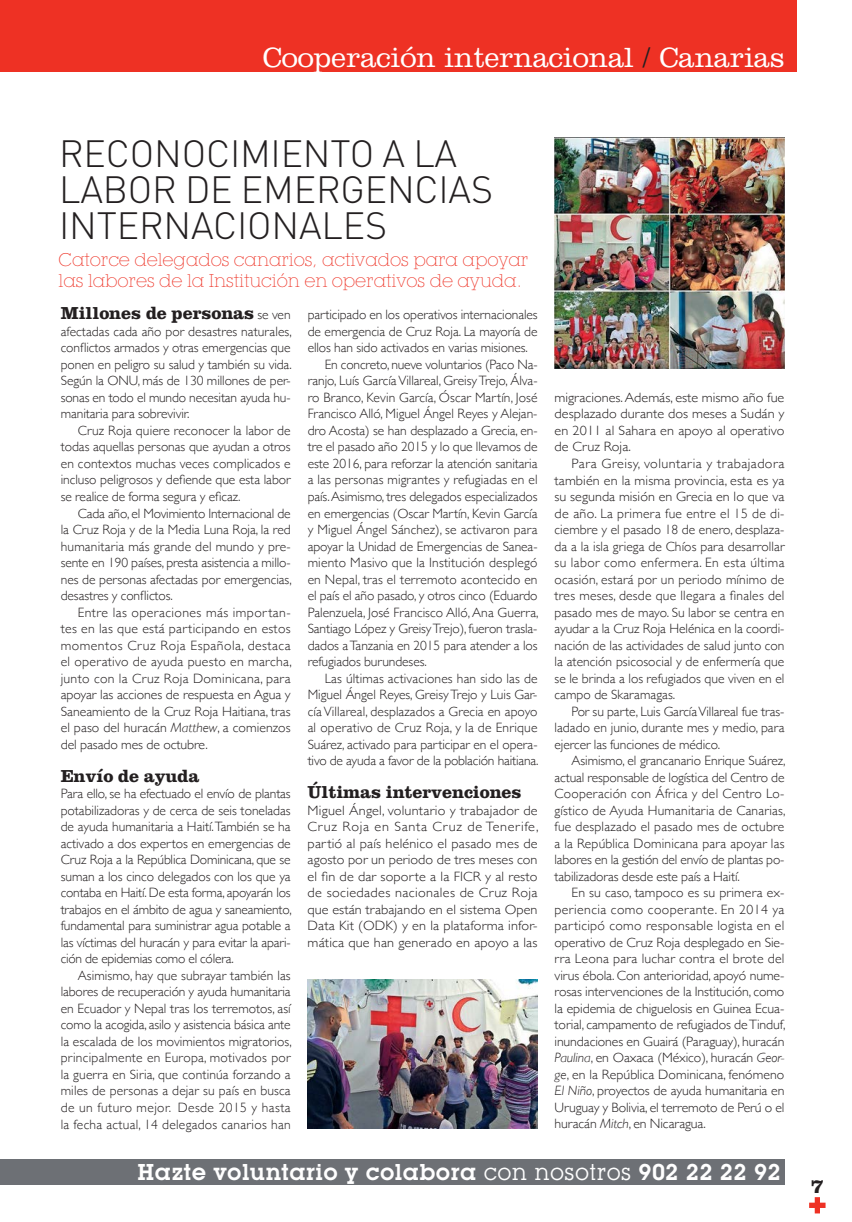
<style>
.page{position:relative;width:852px;height:1222px;background:#fff}
.page>*{position:absolute;margin:0;border:0;box-sizing:border-box;transform-origin:0 0}
.t1{font:300 37.5px/36px "DIN";letter-spacing:-.005em;color:#231f20}
.t2{font:300 28.8px "Clarendon";color:#fff}
.t3{font:600 22.5px "Lubalin Graph IT Cby BT";letter-spacing:.02em;color:#fff}
.t4{font:700 21px "Clarendon";color:#231f20}
.t5{font:300 18px/21px "Lubalin Graph IT Cby BT Xtra";letter-spacing:-.005em;color:#ee3124}
.t6{font:700 18px "Clarendon";letter-spacing:-.005em;color:#231f20}
.t7{font:300 13.5px/16.5px "Gill Sans";letter-spacing:-.005em;color:#231f20;text-align:justify}
.t8{font:300 13.5px/16.5px "Gill Sans";letter-spacing:-.005em;color:#231f20;text-align:justify;scale:1.04 1}
.t9{font:300 13.5px/16.5px "Gill Sans";letter-spacing:-.005em;color:#231f20;text-align:justify;scale:1.05 1}
.t10{font:300 13.5px "Gill Sans";letter-spacing:.015em;color:#231f20}
.s1{color:#231f20}
.s2{font-family:"Gill Sans";font-weight:300;font-size:13.5px}
.s3{font-style:italic}
.s4{font-weight:400}
</style>
<div class="page">
<svg style="left:809px;top:1197px;width:16px;height:16px"></svg>
<div style="left:0;top:0;width:796px;height:72px;background:#ee3124"></div>
<div style="left:0;top:1159px;width:784px;height:25px;background:#6d7075"></div>
<img style="left:554px;top:138px;width:230px;height:231px">
<img style="left:307px;top:979px;width:230px;height:149px">
<h2 class="t2" style="left:262px;top:46px;width:523px">Cooperación internacional <span class="s1">/</span> Canarias</h2>
<h1 class="t1" style="left:59px;top:140px;width:435px">RECONOCIMIENTO A LA<br>LABOR DE EMERGENCIAS<br>INTERNACIONALES</h1>
<h3 class="t5" style="left:59px;top:250px;width:471px">Catorce delegados canarios, activados para apoyar las labores de la Institución en operativos de ayuda.</h3>
<h3 class="t6" style="left:61px;top:306px;width:231px">Millones de personas <span class="s2">se ven</span></h3>
<p class="t7" style="left:61px;top:323px;width:232px">afectadas cada año por desastres naturales, conflictos armados y otras emergencias que ponen en peligro su salud y también su vida.<br>Según la ONU, más de 130 millones de per&shy;sonas en todo el mundo necesitan ayuda hu&shy;manitaria para sobrevivir.</p>
<p class="t7" style="left:61px;top:422px;width:231px;text-indent:17px">Cruz Roja quiere reconocer la labor de todas aquellas personas que ayudan a otros en contextos muchas veces complicados e incluso peligrosos y defiende que esta labor se realice de forma segura y eficaz.</p>
<p class="t7" style="left:61px;top:504px;width:232px;text-indent:17px">Cada año, el Movimiento Internacional de la Cruz Roja y de la Media Luna Roja, la red humanitaria más grande del mundo y pre&shy;sente en 190 países, presta asistencia a millo&shy;nes de personas afectadas por emergencias, desastres y conflictos.</p>
<p class="t7" style="left:61px;top:603px;width:232px;text-indent:17px">Entre las operaciones más importan&shy;tes en las que está participando en estos momentos Cruz Roja Española, destaca el operativo de ayuda puesto en marcha, junto con la Cruz Roja Dominicana, para apoyar las acciones de respuesta en Agua y Saneamiento de la Cruz Roja Haitiana, tras el paso del huracán <span class="s3">Matthew</span>, a comienzos del pasado mes de octubre.</p>
<h3 class="t6" style="left:61px;top:768px;width:140px">Envío de ayuda</h3>
<p class="t7" style="left:61px;top:785px;width:232px">Para ello, se ha efectuado el envío de plantas potabilizadoras y de cerca de seis toneladas de ayuda humanitaria a Haití.También se ha activado a dos expertos en emergencias de Cruz Roja a la República Dominicana, que se suman a los cinco delegados con los que ya contaba en Haití. De esta forma, apoyarán los trabajos en el ámbito de agua y saneamiento, fundamental para suministrar agua potable a las víctimas del huracán y para evitar la apari&shy;ción de epidemias como el cólera.</p>
<p class="t7" style="left:61px;top:966px;width:232px;text-indent:17px">Asimismo, hay que subrayar también las labores de recuperación y ayuda humanitaria en Ecuador y Nepal tras los terremotos, así como la acogida, asilo y asistencia básica ante la escalada de los movimientos migratorios, principalmente en Europa, motivados por la guerra en Siria, que continúa forzando a miles de personas a dejar su país en busca de un futuro mejor. Desde 2015 y hasta la fecha actual, 14 delegados canarios han</p>
<p class="t7" style="left:307px;top:306px;width:231px">participado en los operativos internacionales</p>
<p class="t7" style="left:307px;top:323px;width:231px">de emergencia de Cruz Roja. La mayoría de</p>
<p class="t7" style="left:307px;top:339px;width:222px">ellos han sido activados en varias misiones.</p>
<p class="t7" style="left:324px;top:356px;width:214px">En concreto, nueve voluntarios (Paco Na-</p>
<p class="t7" style="left:307px;top:372px;width:231px">ranjo, Luís García Villareal, Greisy Trejo, Álva-</p>
<p class="t7" style="left:307px;top:389px;width:231px">ro Branco, Kevin García, Óscar Martín, José</p>
<p class="t7" style="left:307px;top:405px;width:231px">Francisco Alló, Miguel Ángel Reyes y Alejan-</p>
<p class="t7" style="left:307px;top:422px;width:231px">dro Acosta) se han desplazado a Grecia, en-</p>
<p class="t7" style="left:307px;top:438px;width:231px">tre el pasado año 2015 y lo que llevamos de</p>
<p class="t7" style="left:307px;top:455px;width:231px">este 2016, para reforzar la atención sanitaria</p>
<p class="t7" style="left:307px;top:471px;width:231px">a las personas migrantes y refugiadas en el</p>
<p class="t7" style="left:307px;top:488px;width:231px">país. Asimismo, tres delegados especializados</p>
<p class="t7" style="left:307px;top:504px;width:231px">en emergencias (Oscar Martín, Kevin García</p>
<p class="t7" style="left:307px;top:521px;width:231px">y Miguel Ángel Sánchez), se activaron para</p>
<p class="t7" style="left:307px;top:537px;width:231px">apoyar la Unidad de Emergencias de Sanea-</p>
<p class="t10" style="left:307px;top:555px;width:231px">miento Masivo que la Institución desplegó</p>
<p class="t7" style="left:307px;top:570px;width:231px">en Nepal, tras el terremoto acontecido en</p>
<p class="t7" style="left:307px;top:587px;width:231px">el país el año pasado, y otros cinco (Eduardo</p>
<p class="t7" style="left:307px;top:603px;width:232px">Palenzuela, José Francisco Alló, Ana Guerra,</p>
<p class="t7" style="left:307px;top:620px;width:231px">Santiago López y Greisy Trejo), fueron trasla-</p>
<p class="t7" style="left:307px;top:636px;width:231px">dados a Tanzania en 2015 para atender a los</p>
<p class="t7" style="left:307px;top:653px;width:121px">refugiados burundeses.</p>
<p class="t10" style="left:324px;top:670px;width:214px">Las últimas activaciones han sido las de</p>
<p class="t7" style="left:307px;top:686px;width:231px">Miguel Ángel Reyes, Greisy Trejo y Luis Gar-</p>
<p class="t7" style="left:307px;top:702px;width:231px">cía Villareal, desplazados a Grecia en apoyo</p>
<p class="t10" style="left:307px;top:719px;width:231px">al operativo de Cruz Roja, y la de Enrique</p>
<p class="t7" style="left:307px;top:735px;width:231px">Suárez, activado para participar en el opera-</p>
<p class="t7" style="left:307px;top:752px;width:232px">tivo de ayuda a favor de la población haitiana.</p>
<h3 class="t6" style="left:307px;top:785px;width:215px">Últimas intervenciones</h3>
<p class="t9" style="left:307px;top:801px;width:221px">Miguel Ángel, voluntario y trabajador de Cruz Roja en Santa Cruz de Tenerife, partió al país helénico el pasado mes de agosto por un periodo de tres meses con el fin de dar soporte a la FICR y al resto de sociedades nacionales de Cruz Roja que están trabajando en el sistema Open Data Kit (ODK) y en la plataforma infor&shy;mática que han generado en apoyo a las</p>
<p class="t9" style="left:554px;top:389px;width:220px">migraciones. Además, este mismo año fue desplazado durante dos meses a Sudán y en 2011 al Sahara en apoyo al operativo de Cruz Roja.</p>
<p class="t8" style="left:554px;top:455px;width:222px;text-indent:17px">Para Greisy, voluntaria y trabajadora también en la misma provincia, esta es ya su segunda misión en Grecia en lo que va de año. La primera fue entre el 15 de di&shy;ciembre y el pasado 18 de enero, desplaza&shy;da a la isla griega de Chíos para desarrollar su labor como enfermera. En esta última ocasión, estará por un periodo mínimo de tres meses, desde que llegara a finales del pasado mes de mayo. Su labor se centra en ayudar a la Cruz Roja Helénica en la coordi&shy;nación de las actividades de salud junto con la atención psicosocial y de enfermería que se le brinda a los refugiados que viven en el campo de Skaramagas.</p>
<p class="t7" style="left:554px;top:702px;width:231px;text-indent:17px">Por su parte, Luis García Villareal fue tras&shy;ladado en junio, durante mes y medio, para ejercer las funciones de médico.</p>
<p class="t7" style="left:554px;top:752px;width:232px;text-indent:17px">Asimismo, el grancanario Enrique Suárez, actual responsable de logística del Centro de Cooperación con África y del Centro Lo&shy;gístico de Ayuda Humanitaria de Canarias, fue desplazado el pasado mes de octubre a la República Dominicana para apoyar las labores en la gestión del envío de plantas po&shy;tabilizadoras desde este país a Haití.</p>
<p class="t7" style="left:554px;top:884px;width:232px;text-indent:17px">En su caso, tampoco es su primera ex&shy;periencia como cooperante. En 2014 ya participó como responsable logista en el operativo de Cruz Roja desplegado en Sie&shy;rra Leona para luchar contra el brote del virus ébola. Con anterioridad, apoyó nume&shy;rosas intervenciones de la Institución, como la epidemia de chiguelosis en Guinea Ecua&shy;torial, campamento de refugiados de Tinduf, inundaciones en Guairá (Paraguay), huracán <span class="s3">Paulina</span>, en Oaxaca (México), huracán <span class="s3">Geor&shy;ge</span>, en la República Dominicana, fenómeno <span class="s3">El Niño</span>, proyectos de ayuda humanitaria en Uruguay y Bolivia, el terremoto de Perú o el huracán <span class="s3">Mitch</span>, en Nicaragua.</p>
<h3 class="t3" style="left:137px;top:1163px;width:644px">Hazte voluntario y colabora <span class="s4">con nosotros</span> 902 22 22 92</h3>
<h3 class="t4" style="left:810px;top:1177px;width:14px">7</h3>
</div>
